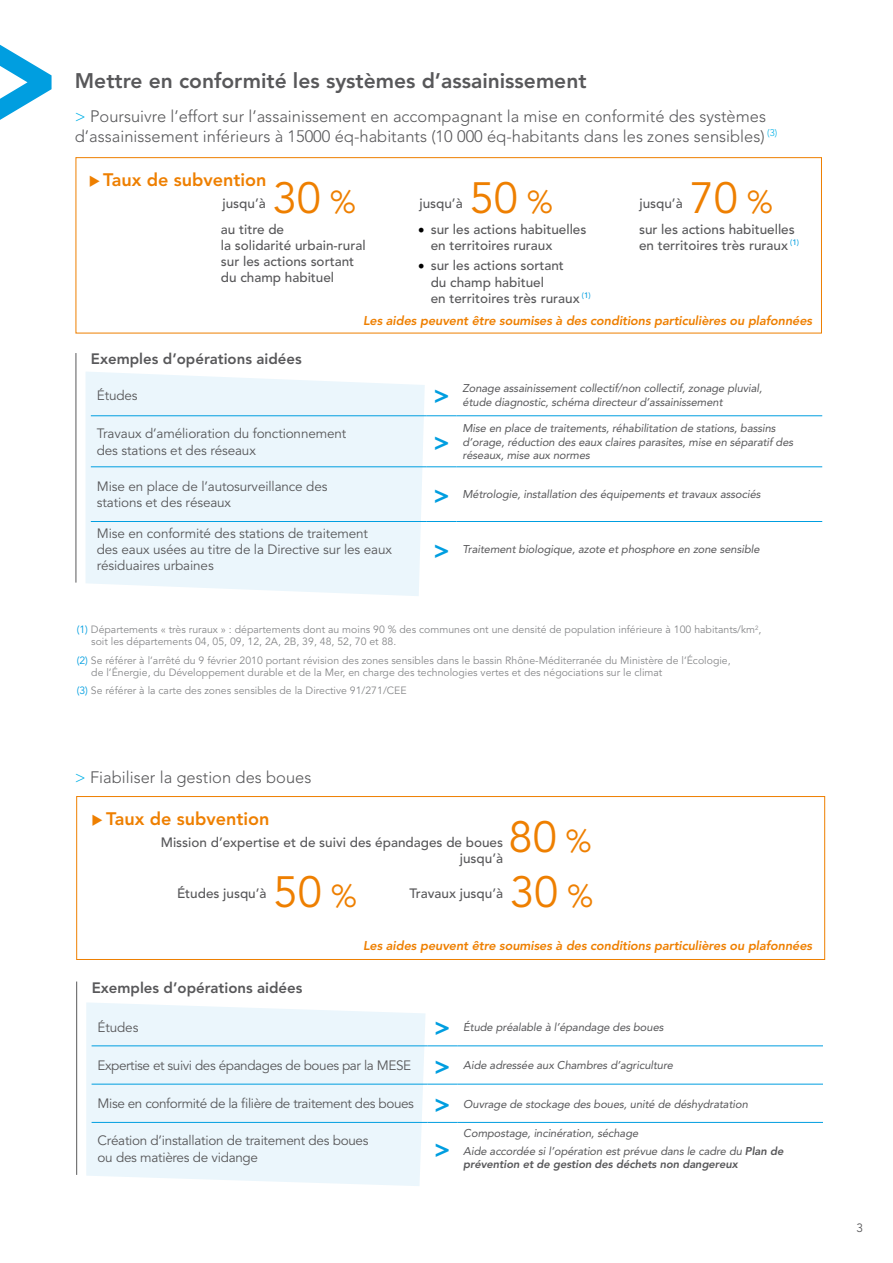
<style>
.page{position:relative;width:893px;height:1263px;background:#fff}
.page>*{position:absolute;margin:0;border:0;box-sizing:border-box;transform-origin:0 0}
.t1{font:800 191.55px "Avenir";color:#009ee0;scale:.75 1}
.t2{font:43.5px "Avenir";color:#ee7f00}
.t3{font:800 25.5px "Avenir";color:#009ee0}
.t4{font:800 21px "Avenir";color:#58585a}
.t5{font:800 18px "Avenir";color:#ee7f00}
.t6{font:300 16.5px/19.8px "Avenir";color:#58585a}
.t7{font:800 15px "Avenir";color:#58585a}
.t8{font:500 13.5px/16.2px "Avenir";color:#58585a}
.t9{font:13.5px/16.2px "Avenir";letter-spacing:-.01em;color:#58585a}
.t10{font:13.5px "Avenir";letter-spacing:-.03em;color:#58585a}
.t11{font:italic 800 12.75px "Avenir";letter-spacing:-.01em;color:#ee7f00}
.t12{font:12px "Avenir";color:#58585a}
.t13{font:italic 11.25px/13.5px "Avenir";letter-spacing:-.01em;color:#58585a}
.t14{font:italic 800 11.25px "Avenir";letter-spacing:-.01em;color:#58585a}
.t15{font:10.5px/12px "Avenir";color:#87888a}
.s1{color:#00b0e6}
.s2{font-size:31.5px}
.s3{font-family:"Minion Pro";font-weight:400;font-size:18px;color:#000}
.s4{color:#009ee0}
.s5{font-weight:800;font-size:25.5px;color:#009ee0}
.s6{font-weight:800}
</style>
<div class="page">
<svg style="left:86px;top:372px;width:339px;height:224px;background:#ebf6fc"></svg>
<hr style="left:76px;top:353px;width:1px;height:230px;background:#58585a">
<hr style="left:91px;top:415px;width:336px;height:1px;background:#009ee0">
<hr style="left:427px;top:415px;width:30px;height:1px;background:#009ee0">
<hr style="left:457px;top:415px;width:365px;height:1px;background:#009ee0">
<hr style="left:91px;top:466px;width:336px;height:1px;background:#009ee0">
<hr style="left:427px;top:466px;width:30px;height:1px;background:#009ee0">
<hr style="left:457px;top:466px;width:365px;height:1px;background:#009ee0">
<hr style="left:91px;top:521px;width:336px;height:1px;background:#009ee0">
<hr style="left:427px;top:521px;width:30px;height:1px;background:#009ee0">
<hr style="left:457px;top:521px;width:365px;height:1px;background:#009ee0">
<svg style="left:86px;top:1002px;width:339px;height:184px;background:#ebf6fc"></svg>
<hr style="left:92px;top:1045px;width:335px;height:1px;background:#009ee0">
<hr style="left:427px;top:1045px;width:30px;height:1px;background:#009ee0">
<hr style="left:457px;top:1045px;width:366px;height:1px;background:#009ee0">
<hr style="left:92px;top:1084px;width:335px;height:1px;background:#009ee0">
<hr style="left:427px;top:1084px;width:30px;height:1px;background:#009ee0">
<hr style="left:457px;top:1084px;width:366px;height:1px;background:#009ee0">
<hr style="left:92px;top:1122px;width:335px;height:1px;background:#009ee0">
<hr style="left:427px;top:1122px;width:30px;height:1px;background:#009ee0">
<hr style="left:457px;top:1122px;width:366px;height:1px;background:#009ee0">
<hr style="left:76px;top:981px;width:1px;height:194px;background:#58585a">
<div style="left:76px;top:796px;width:749px;height:164px;border:1px solid #ee7f00"></div>
<div style="left:76px;top:157px;width:746px;height:176px;border:1px solid #ee7f00"></div>
<h1 class="t1" style="left:-32px;top:-39px;width:129px">&gt;</h1>
<h3 class="t4" style="left:75px;top:69px;width:513px">Mettre en conformité les systèmes d’assainissement</h3>
<h3 class="t6" style="left:75px;top:107px;width:704px"><span class="s1">&gt;</span> Poursuivre l’effort sur l’assainissement en accompagnant la mise en conformité des systèmes d’assainissement inférieurs à 15000 éq-habitants (10 000 éq-habitants dans les zones sensibles) <sup>(3)</sup></h3>
<h3 class="t5" style="left:89px;top:169px;width:179px">◆ Taux de subvention</h3>
<p class="t8" style="left:223px;top:196px;width:45px">jusqu’à</p>
<p class="t8" style="left:419px;top:196px;width:45px">jusqu’à</p>
<p class="t8" style="left:639px;top:196px;width:45px">jusqu’à</p>
<h2 class="t2" style="left:273px;top:173px;width:85px">30 <span class="s2">%</span></h2>
<h2 class="t2" style="left:470px;top:173px;width:85px">50 <span class="s2">%</span></h2>
<h2 class="t2" style="left:690px;top:173px;width:85px">70 <span class="s2">%</span></h2>
<p class="t8" style="left:221px;top:221px;width:146px">au titre de<br>la solidarité urbain-rural sur les actions sortant du champ habituel</p>
<p class="t8" style="left:431px;top:221px;width:157px;text-indent:-13px"><span class="s3">•</span> sur les actions habituelles en territoires ruraux</p>
<p class="t8" style="left:431px;top:258px;width:161px;text-indent:-13px"><span class="s3">•</span> sur les actions sortant<br>du champ habituel<br>en territoires très ruraux <sup>(1)</sup></p>
<p class="t8" style="left:639px;top:221px;width:161px">sur les actions habituelles en territoires très ruraux <sup>(1)</sup></p>
<p class="t11" style="left:363px;top:313px;width:451px">Les aides peuvent être soumises à des conditions particulières ou plafonnées</p>
<h3 class="t7" style="left:91px;top:350px;width:212px">Exemples d’opérations aidées</h3>
<p class="t9" style="left:97px;top:387px;width:42px">Études</p>
<h3 class="t3" style="left:433px;top:380px;width:18px">&gt;</h3>
<p class="t13" style="left:463px;top:381px;width:301px">Zonage assainissement collectif/non collectif, zonage pluvial, étude diagnostic, schéma directeur d’assainissement</p>
<p class="t9" style="left:97px;top:426px;width:251px">Travaux d’amélioration du fonctionnement des stations et des réseaux</p>
<h3 class="t3" style="left:433px;top:427px;width:18px">&gt;</h3>
<p class="t13" style="left:463px;top:421px;width:332px">Mise en place de traitements, réhabilitation de stations, bassins d’orage, réduction des eaux claires parasites, mise en séparatif des réseaux, mise aux normes</p>
<p class="t9" style="left:97px;top:479px;width:232px">Mise en place de l’autosurveillance des stations et des réseaux</p>
<h3 class="t3" style="left:433px;top:480px;width:18px">&gt;</h3>
<p class="t13" style="left:463px;top:488px;width:300px">Métrologie, installation des équipements et travaux associés</p>
<p class="t9" style="left:97px;top:525px;width:297px">Mise en conformité des stations de traitement des eaux usées au titre de la Directive sur les eaux résiduaires urbaines</p>
<h3 class="t3" style="left:433px;top:535px;width:18px">&gt;</h3>
<p class="t13" style="left:463px;top:542px;width:299px">Traitement biologique, azote et phosphore en zone sensible</p>
<p class="t15" style="left:91px;top:624px;width:672px;text-indent:-15px"><span class="s4">(1)</span> Départements « très ruraux » : départements dont au moins 90 % des communes ont une densité de population inférieure à 100 habitants/km<sup>2</sup>, soit les départements 04, 05, 09, 12, 2A, 2B, 39, 48, 52, 70 et 88.</p>
<p class="t15" style="left:91px;top:654px;width:641px;text-indent:-15px"><span class="s4">(2)</span> Se référer à l’arrêté du 9 février 2010 portant révision des zones sensibles dans le bassin Rhône-Méditerranée du Ministère de l’Écologie, de l’Énergie, du Développement durable et de la Mer, en charge des technologies vertes et des négociations sur le climat</p>
<p class="t15" style="left:77px;top:685px;width:332px"><span class="s4">(3)</span> Se référer à la carte des zones sensibles de la Directive 91/271/CEE</p>
<h3 class="t6" style="left:75px;top:767px;width:238px"><span class="s1">&gt;</span> Fiabiliser la gestion des boues</h3>
<h3 class="t5" style="left:92px;top:808px;width:179px">◆ Taux de subvention</h3>
<p class="t8" style="left:161px;top:834px;width:344px;text-align:right">Mission d’expertise et de suivi des épandages de boues jusqu’à</p>
<p class="t8" style="left:177px;top:885px;width:91px">Études jusqu’à</p>
<p class="t8" style="left:409px;top:885px;width:95px">Travaux jusqu’à</p>
<p class="t11" style="left:363px;top:938px;width:451px">Les aides peuvent être soumises à des conditions particulières ou plafonnées</p>
<h2 class="t2" style="left:508px;top:811px;width:85px">80 <span class="s2">%</span></h2>
<h2 class="t2" style="left:274px;top:867px;width:85px">50 <span class="s2">%</span></h2>
<h2 class="t2" style="left:510px;top:867px;width:85px">30 <span class="s2">%</span></h2>
<h3 class="t7" style="left:92px;top:979px;width:212px">Exemples d’opérations aidées</h3>
<p class="t9" style="left:98px;top:1019px;width:42px">Études</p>
<h3 class="t3" style="left:434px;top:1012px;width:18px">&gt;</h3>
<p class="t13" style="left:463px;top:1020px;width:202px">Étude préalable à l’épandage des boues</p>
<p class="t10" style="left:98px;top:1058px;width:355px">Expertise et suivi des épandages de boues par la MESE <span class="s5">&gt;</span></p>
<p class="t13" style="left:463px;top:1059px;width:211px">Aide adressée aux Chambres d’agriculture</p>
<p class="t10" style="left:98px;top:1096px;width:355px">Mise en conformité de la filière de traitement des boues <span class="s5">&gt;</span></p>
<p class="t13" style="left:463px;top:1097px;width:286px">Ouvrage de stockage des boues, unité de déshydratation</p>
<p class="t9" style="left:98px;top:1133px;width:273px">Création d’installation de traitement des boues ou des matières de vidange</p>
<h3 class="t3" style="left:434px;top:1134px;width:18px">&gt;</h3>
<p class="t13" style="left:463px;top:1124px;width:322px;line-height:17.7px">Compostage, incinération, séchage<br>Aide accordée si l’opération est prévue dans le cadre du <span class="s6">Plan de</span></p>
<p class="t14" style="left:463px;top:1158px;width:276px">prévention et de gestion des déchets non dangereux</p>
<p class="t12" style="left:856px;top:1221px;width:8px">3</p>
</div>
